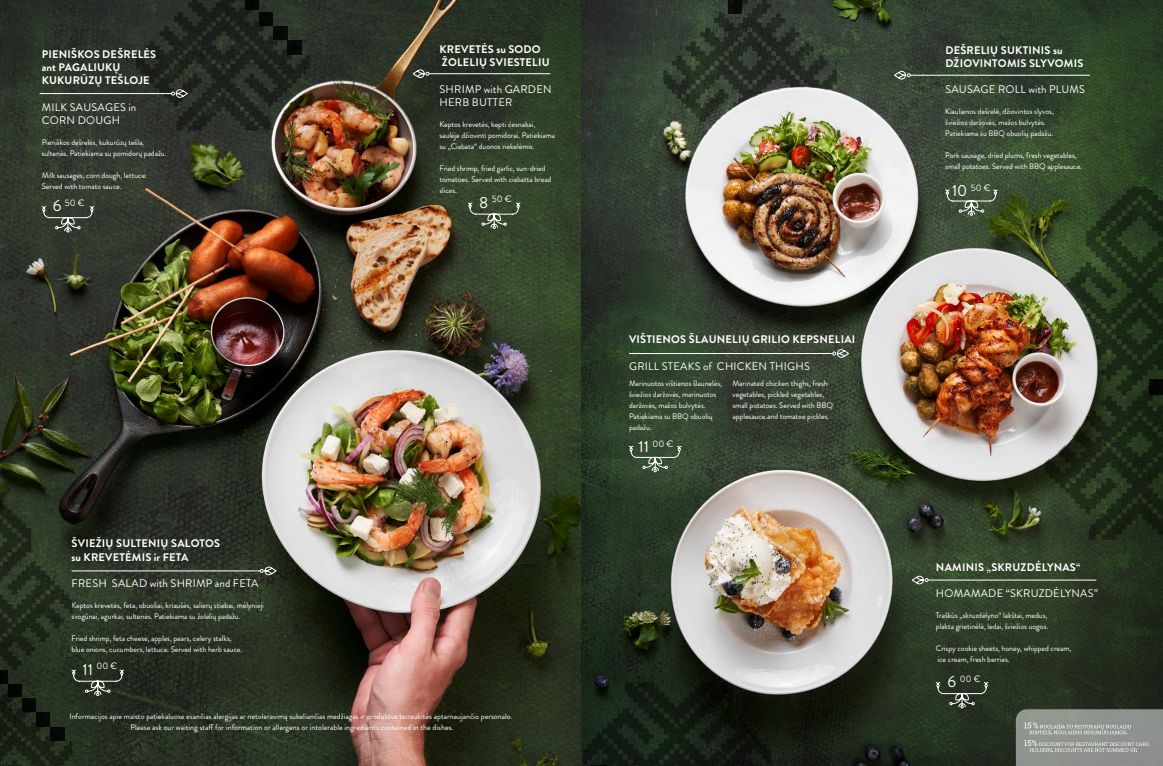
<style>
.page{position:relative;width:1163px;height:766px;background:#fff}
.page>*{position:absolute;margin:0;border:0;box-sizing:border-box;transform-origin:0 0}
.t1{font:700 11px/13.2px "Brandon Grotesque";letter-spacing:.02em;color:#fff}
.t2{font:11px/13.2px "Brandon Grotesque";letter-spacing:.02em;color:#fff}
.t3{font:9.3px "Brandon Grotesque";color:#fff}
.t4{font:8px/11px "Brandon Grotesque";letter-spacing:-.01em;color:#fff}
.s1{font-size:16px}
</style>
<div class="page">
<img style="left:0;top:0;width:581px;height:765px">
<img style="left:581px;top:0;width:581px;height:765px">
<svg style="left:628px;top:445px;width:53px;height:27px"></svg>
<svg style="left:944px;top:189px;width:53px;height:27px"></svg>
<svg style="left:935px;top:681px;width:53px;height:27px"></svg>
<svg style="left:467px;top:202px;width:53px;height:27px"></svg>
<hr style="left:927px;top:579px;width:169px;height:1px;background:#fff">
<svg style="left:911px;top:575px;width:17px;height:9px"></svg>
<hr style="left:910px;top:75px;width:179px;height:1px;background:#fff">
<svg style="left:893px;top:71px;width:17px;height:9px"></svg>
<hr style="left:429px;top:73px;width:121px;height:1px;background:#fff">
<svg style="left:412px;top:69px;width:17px;height:9px"></svg>
<hr style="left:72px;top:570px;width:188px;height:1px;background:#fff">
<svg style="left:260px;top:566px;width:17px;height:9px"></svg>
<svg style="left:1015px;top:709px;width:147px;height:56px;background:#949893"></svg>
<hr style="left:629px;top:353px;width:203px;height:1px;background:#fff">
<svg style="left:832px;top:349px;width:17px;height:9px"></svg>
<svg style="left:1044px;top:187px;width:118px;height:352px;background:#23321b"></svg>
<svg style="left:583px;top:682px;width:188px;height:84px;background:#171f15"></svg>
<img style="left:859px;top:247px;width:238px;height:234px">
<svg style="left:663px;top:0;width:173px;height:191px;background:#323c2f"></svg>
<svg style="left:0;top:492px;width:124px;height:273px;background:#242e20"></svg>
<svg style="left:41px;top:206px;width:53px;height:26px"></svg>
<hr style="left:40px;top:93px;width:131px;height:1px;background:#fff">
<svg style="left:136px;top:0;width:173px;height:130px;background:#292d25"></svg>
<img style="left:685px;top:87px;width:233px;height:220px">
<h1 class="t1" style="left:42px;top:48px;width:116px">PIENIŠKOS DEŠRELĖS ant PAGALIUKŲ<br>KUKURŪZŲ TEŠLOJE</h1>
<h1 class="t2" style="left:42px;top:101px;width:96px">MILK SAUSAGES in<br>CORN DOUGH</h1>
<p class="t4" style="left:42px;top:137px;width:126px">Pieniškos dešrelės, kukurūzų tešla, sultenės. Patiekiama su pomidorų padažu.</p>
<p class="t4" style="left:42px;top:170px;width:107px">Milk sausages, corn dough, lettuce.<br>Served with tomato sauce.</p>
<p class="t3" style="left:53px;top:196px;width:33px"><span class="s1">6</span> 50 €</p>
<h1 class="t1" style="left:72px;top:537px;width:150px">ŠVIEŽIŲ SULTENIŲ SALOTOS su KREVETĖMIS ir FETA</h1>
<h1 class="t2" style="left:72px;top:576px;width:188px">FRESH SALAD with SHRIMP and FETA</h1>
<p class="t4" style="left:72px;top:599px;width:194px">Keptos krevetės, feta, obuoliai, kriaušės, salierų stiebai, mėlynieji svogūnai, agurkai, sultenės. Patiekiama su žolelių padažu.</p>
<p class="t4" style="left:72px;top:632px;width:172px">Fried shrimp, feta cheese, apples, pears, celery stalks, blue onions, cucumbers, lettuce. Served with herb sauce.</p>
<p class="t3" style="left:82px;top:659px;width:36px"><span class="s1">11</span> 00 €</p>
<h1 class="t1" style="left:439px;top:43px;width:112px">KREVETĖS su SODO<br>ŽOLELIŲ SVIESTELIU</h1>
<h1 class="t2" style="left:439px;top:82px;width:114px">SHRIMP with GARDEN<br>HERB BUTTER</h1>
<p class="t4" style="left:439px;top:119px;width:117px">Keptos krevetės, kepti česnakai, saulėje džiovinti pomidorai. Patiekiama su „Ciabata“ duonos riekelėmis.</p>
<p class="t4" style="left:439px;top:163px;width:113px">Fried shrimp, fried garlic, sun-dried tomatoes. Served with ciabatta bread slices.</p>
<p class="t3" style="left:479px;top:193px;width:34px"><span class="s1">8</span> 50 €</p>
<p class="t4" style="left:69px;top:711px;width:444px;text-align:center">Informacijos apie maisto patiekaluose esančias alergijas ar netoleravimą sukeliančias medžiagas ir produktus teiraukitės aptarnaujančio personalo.<br>Please ask our waiting staff for information or allergens or intolerable ingredients contained in the dishes.</p>
<h1 class="t1" style="left:629px;top:333px;width:228px">VIŠTIENOS ŠLAUNELIŲ GRILIO KEPSNELIAI</h1>
<h1 class="t2" style="left:629px;top:359px;width:182px">GRILL STEAKS of CHICKEN THIGHS</h1>
<p class="t4" style="left:732px;top:378px;width:102px">Marinated chicken thighs, fresh vegetables, pickled vegetables, small potatoes. Served with BBQ applesauce.and tomatoe pickles.</p>
<p class="t4" style="left:629px;top:378px;width:94px">Marinuotos vištienos šlaunelės, šviežios daržovės, marinuotos daržovės, mažos bulvytės.<br>Patiekiama su BBQ obuolių padažu.</p>
<p class="t3" style="left:638px;top:437px;width:36px"><span class="s1">11</span> 00 €</p>
<h1 class="t1" style="left:945px;top:43px;width:139px">DEŠRELIŲ SUKTINIS su<br>DŽIOVINTOMIS SLYVOMIS</h1>
<h1 class="t2" style="left:945px;top:83px;width:141px">SAUSAGE ROLL with PLUMS</h1>
<p class="t4" style="left:945px;top:106px;width:110px">Kiaulienos dešrelė, džiovintos slyvos, šviežios daržovės, mažos bulvytės.<br>Patiekiama su BBQ obuolių padažu.</p>
<p class="t4" style="left:945px;top:150px;width:138px">Pork sausage, dried plums, fresh vegetables, small potatoes. Served with BBQ applesauce.</p>
<p class="t3" style="left:951px;top:181px;width:40px"><span class="s1">10</span> 50 €</p>
<h1 class="t1" style="left:935px;top:560px;width:146px">NAMINIS „SKRUZDĖLYNAS“</h1>
<h1 class="t2" style="left:935px;top:586px;width:163px">HOMAMADE “SKRUZDĖLYNAS”</h1>
<p class="t4" style="left:935px;top:609px;width:114px">Traškūs „skruzdėlyno“ lakštai, medus, plakta grietinėlė, ledai, šviežios uogos.</p>
<p class="t4" style="left:935px;top:642px;width:137px">Crispy cookie sheets, honey, whipped cream, ice cream, fresh berries.</p>
<p class="t3" style="left:947px;top:672px;width:34px"><span class="s1">6</span> 00 €</p>
</div>
